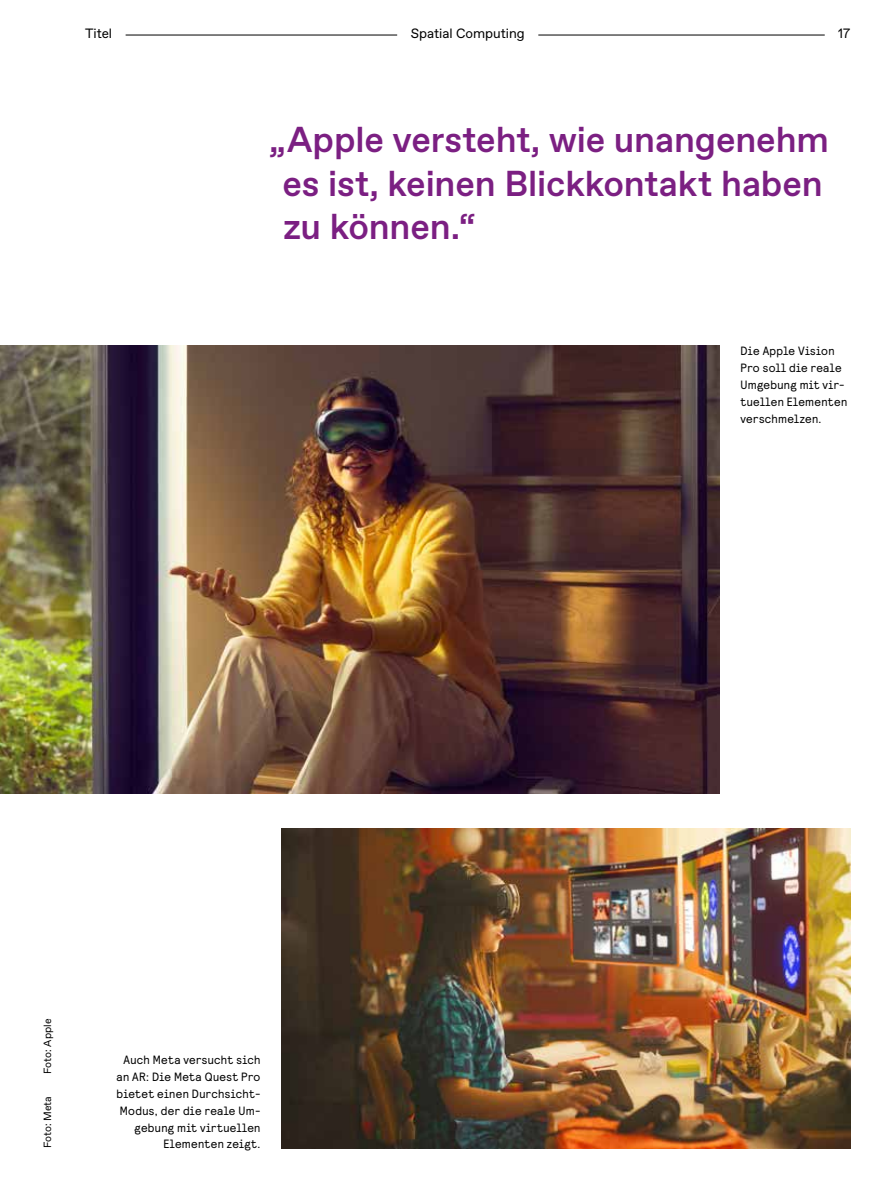
<style>
.page{position:relative;width:893px;height:1191px;background:#fff}
.page>*{position:absolute;margin:0;border:0;box-sizing:border-box;transform-origin:0 0}
.t1{font:500 36px/43.2px "ABC Favorit";letter-spacing:-.005em;color:#7b1f82}
.t2{font:13.5px "ABC Favorit";color:#000}
.t3{font:12px/16.8px "Relative Faux Pro";letter-spacing:.025em;color:#000}
.t4{font:10.5px "ABC Favorit";letter-spacing:.005em;color:#000}
</style>
<div class="page">
<img style="left:0;top:346px;width:719px;height:448px">
<img style="left:282px;top:828px;width:568px;height:320px">
<hr style="left:126px;top:35px;width:271px;height:1px;background:#000">
<hr style="left:538px;top:35px;width:287px;height:1px;background:#000">
<p class="t2" style="left:85px;top:26px;width:29px">Titel</p>
<p class="t2" style="left:411px;top:26px;width:116px">Spatial Computing</p>
<p class="t2" style="left:838px;top:26px;width:14px">17</p>
<h1 class="t1" style="left:282px;top:119px;width:548px;text-indent:-13px">„Apple versteht, wie unangenehm es ist, keinen Blickkontakt haben zu können.“</h1>
<p class="t3" style="left:741px;top:342px;width:108px">Die Apple Vision<br>Pro soll die reale<br>Umgebung mit vir&shy;tuellen Elementen verschmelzen.</p>
<p class="t4" style="left:42px;top:1074px;width:57px;rotate:-90deg">Foto: Apple</p>
<p class="t4" style="left:42px;top:1148px;width:54px;rotate:-90deg">Foto: Meta</p>
<p class="t3" style="left:117px;top:1051px;width:145px;text-align:right">Auch Meta versucht sich an AR: Die Meta Quest Pro bietet einen Durchsicht-<br>Modus, der die reale Um&shy;gebung mit virtuellen<br>Elementen zeigt.</p>
</div>
